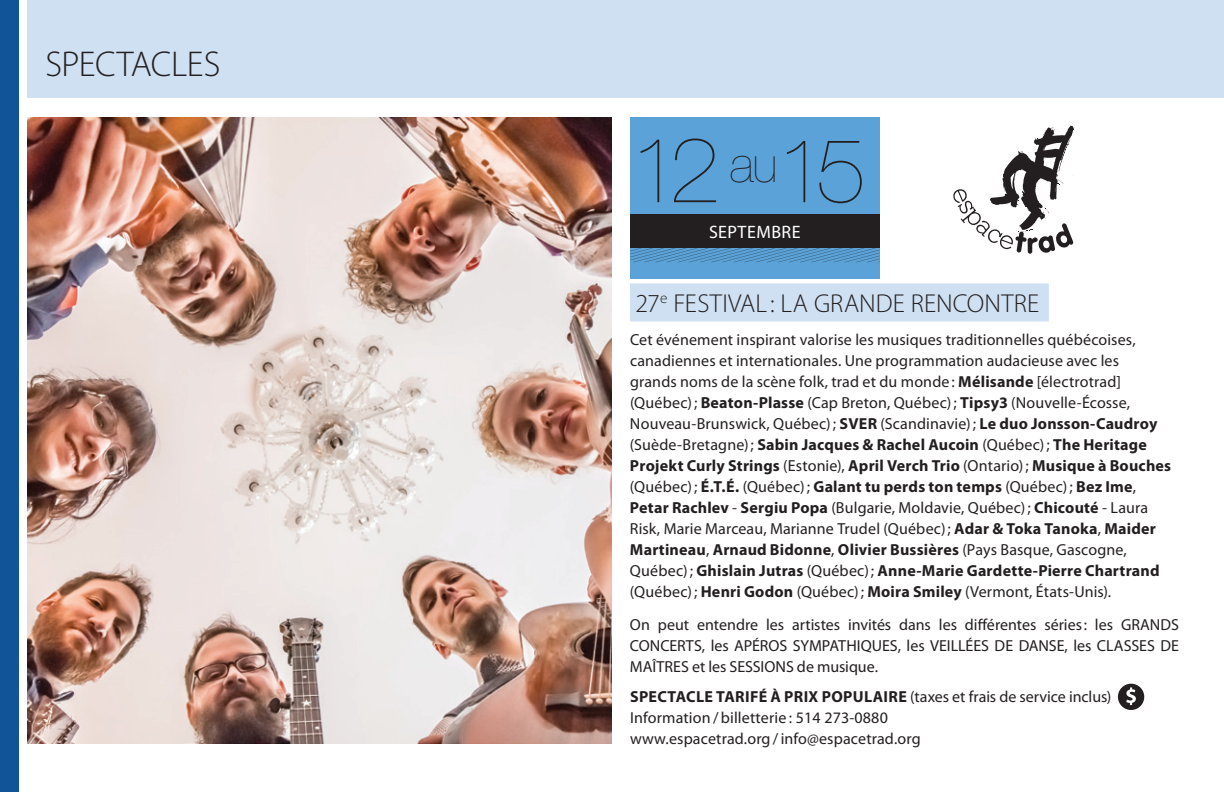
<style>
.page{position:relative;width:1224px;height:792px;background:#fff}
.page>*{position:absolute;margin:0;border:0;box-sizing:border-box;transform-origin:0 0}
.t1{font:200 92px "Helvetica Neue LT Std";color:#231f20}
.t2{font:300 36px "Myriad Pro";letter-spacing:-.01em;color:#231f20}
.t3{font:300 26px "Myriad Pro";letter-spacing:.005em;color:#231f20}
.t4{font:18px "Myriad Pro";letter-spacing:.025em;color:#fff}
.t5{font:16px/21px "Myriad Pro";letter-spacing:.01em;color:#231f20}
.s1{font-size:90px}
.s2{font-weight:700}
</style>
<div class="page">
<div style="left:27px;top:0;width:1197px;height:98px;background:#cee0f2"></div>
<div style="left:0;top:0;width:19px;height:792px;background:#125498"></div>
<div style="left:630px;top:283px;width:419px;height:38px;background:#cee0f2"></div>
<svg style="left:1118px;top:684px;width:26px;height:26px"></svg>
<div style="left:630px;top:117px;width:250px;height:161px;background:#5aa2d8"></div>
<svg style="left:630px;top:248px;width:250px;height:15px"></svg>
<img style="left:27px;top:117px;width:585px;height:627px">
<div style="left:630px;top:214px;width:250px;height:34px;background:#231f20"></div>
<svg style="left:953px;top:126px;width:122px;height:128px"></svg>
<h2 class="t2" style="left:45px;top:42px;width:177px">SPECTACLES</h2>
<h1 class="t1" style="left:630px;top:117px;width:238px">12 <sup>au</sup> <span class="s1">15</span></h1>
<p class="t4" style="left:709px;top:221px;width:93px">SEPTEMBRE</p>
<h3 class="t3" style="left:636px;top:287px;width:405px">27<sup>e</sup> FESTIVAL : LA GRANDE RENCONTRE</h3>
<p class="t5" style="left:630px;top:329px;width:543px">Cet événement inspirant valorise les musiques traditionnelles québécoises, canadiennes et internationales. Une programmation audacieuse avec les<br>grands noms de la scène folk, trad et du monde : <span class="s2">Mélisande</span> [électrotrad] (Québec) ; <span class="s2">Beaton-Plasse</span> (Cap Breton, Québec) ; <span class="s2">Tipsy3</span> (Nouvelle-Écosse, Nouveau-Brunswick, Québec) ; <span class="s2">SVER</span> (Scandinavie) ; <span class="s2">Le duo Jonsson-Caudroy </span>(Suède-Bretagne) ; <span class="s2">Sabin Jacques &amp; Rachel Aucoin</span> (Québec) ; <span class="s2">The Heritage Projekt Curly Strings</span> (Estonie), <span class="s2">April Verch Trio</span> (Ontario) ; <span class="s2">Musique à Bouches </span>(Québec) ; <span class="s2">É.T.É.</span> (Québec) ; <span class="s2">Galant tu perds ton temps</span> (Québec) ; <span class="s2">Bez Ime</span>, <span class="s2">Petar Rachlev</span> - <span class="s2">Sergiu Popa</span> (Bulgarie, Moldavie, Québec) ; <span class="s2">Chicouté</span> - Laura Risk, Marie Marceau, Marianne Trudel (Québec) ; <span class="s2">Adar &amp; Toka Tanoka</span>, <span class="s2">Maider Martineau</span>, <span class="s2">Arnaud Bidonne</span>, <span class="s2">Olivier Bussières</span> (Pays Basque, Gascogne, Québec) ; <span class="s2">Ghislain Jutras</span> (Québec) ; <span class="s2">Anne-Marie Gardette-Pierre Chartrand </span>(Québec) ; <span class="s2">Henri Godon</span> (Québec) ; <span class="s2">Moira Smiley</span> (Vermont, États-Unis).</p>
<p class="t5" style="left:630px;top:614px;width:550px;text-align:justify">On peut entendre les artistes invités dans les différentes séries : les GRANDS CONCERTS, les APÉROS SYMPATHIQUES, les VEILLÉES DE DANSE, les CLASSES DE MAÎTRES et les SESSIONS de musique.</p>
<p class="t5" style="left:630px;top:686px;width:483px"><span class="s2">SPECTACLE TARIFÉ À PRIX POPULAIRE</span> (taxes et frais de service inclus)<br>Information / billetterie : 514 273-0880<br>www.espacetrad.org / info@espacetrad.org</p>
</div>
